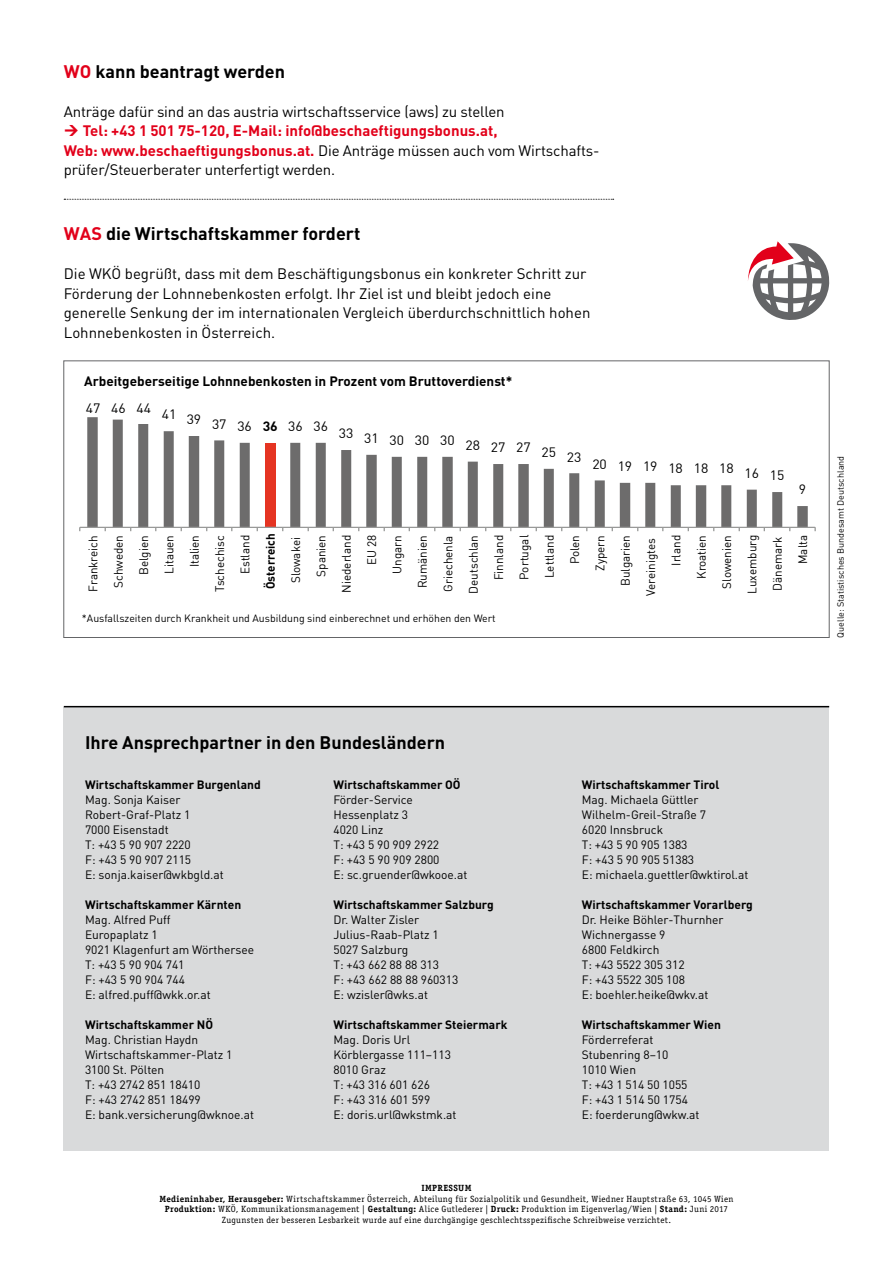
<style>
.page{position:relative;width:893px;height:1263px;background:#fff}
.page>*{position:absolute;margin:0;border:0;box-sizing:border-box;transform-origin:0 0}
.t1{font:700 18px "DIN Pro";color:#000}
.t2{font:15px/19.5px "DIN Pro";color:#000}
.t3{font:700 15px/19.5px "DIN Pro";color:#e2001a}
.t4{font:700 13.5px "DIN Pro";color:#000}
.t5{font:13.35px "DIN";color:#000;scale:1.04 1}
.t6{font:12.15px/25.3px "DIN";color:#000;text-align:right;scale:.96 1}
.t7{font:700 12.15px "DIN Pro";color:#000;scale:.96 1}
.t8{font:12px/15px "DIN Pro";color:#000}
.t9{font:700 12px "DIN Pro";color:#000}
.t10{font:10.5px "DIN Pro";color:#000}
.t11{font:9px/10.8px "Officina Serif";letter-spacing:.03em;color:#000;text-align:center}
.t12{font:9px "DIN Pro";color:#000}
.s1{color:#e2001a}
.s2{font-weight:400;color:#000}
.s3{font-family:"DIN Pro";font-weight:700}
.s4{font-weight:700}
</style>
<div class="page">
<div style="left:64px;top:707px;width:765px;height:444px;background:#d9dadb"></div>
<svg style="left:87px;top:417px;width:721px;height:110px"></svg>
<hr style="left:80px;top:527px;width:735px;height:1px;background:#989998">
<svg style="left:748px;top:241px;width:81px;height:79px"></svg>
<hr style="left:64px;top:706px;width:765px;height:1px;background:#000">
<svg style="left:64px;top:199px;width:550px;height:1px"></svg>
<h1 class="t1" style="left:64px;top:59px;width:223px"><span class="s1">WO</span> kann beantragt werden</h1>
<p class="t2" style="left:64px;top:101px;width:442px">Anträge dafür sind an das austria wirtschaftsservice (aws) zu stellen</p>
<p class="t3" style="left:64px;top:120px;width:537px;text-indent:19px">Tel: +43 1 501 75-120, E-Mail: info@beschaeftigungsbonus.at,<br>Web: www.beschaeftigungsbonus.at. <span class="s2">Die Anträge müssen auch vom Wirtschafts&shy;prüfer/Steuerberater unterfertigt werden.</span></p>
<h1 class="t1" style="left:64px;top:221px;width:298px"><span class="s1">Was</span> die Wirtschaftskammer fordert</h1>
<p class="t2" style="left:64px;top:263px;width:528px">Die WKÖ begrüßt, dass mit dem Beschäftigungsbonus ein konkreter Schritt zur Förderung der Lohnnebenkosten erfolgt. Ihr Ziel ist und bleibt jedoch eine generelle Senkung der im internationalen Vergleich überdurchschnittlich hohen Lohnnebenkosten in Österreich.</p>
<p class="t4" style="left:84px;top:372px;width:430px">Arbeitgeberseitige Lohnnebenkosten in Prozent vom Bruttoverdienst*</p>
<p class="t5" style="left:86px;top:399px;width:64px">47 46 44</p>
<p class="t5" style="left:162px;top:417px;width:161px">41 39 37 36 <span class="s3">36</span> 36 36</p>
<p class="t5" style="left:339px;top:434px;width:235px">33 31 30 30 30 28 27 27 25 23</p>
<p class="t5" style="left:592px;top:460px;width:186px">20 19 19 18 18 18 16 15</p>
<p class="t5" style="left:799px;top:481px;width:8px">9</p>
<p class="t6" style="left:80px;top:592px;width:61px;rotate:-90deg">Frankreich<br>Schweden<br>Belgien<br>Litauen<br>Italien<br>Tschechisc<br>Estland</p>
<p class="t7" style="left:262px;top:589px;width:60px;rotate:-90deg">Österreich</p>
<p class="t6" style="left:283px;top:596px;width:65px;rotate:-90deg">Slowakei<br>Spanien<br>Niederland<br>EU 28<br>Ungarn<br>Rumänien<br>Griechenla<br>Deutschlan<br>Finnland<br>Portugal<br>Lettland<br>Polen<br>Zypern<br>Bulgarien<br>Vereinigtes<br>Irland<br>Kroatien<br>Slowenien<br>Luxemburg<br>Dänemark<br>Malta</p>
<p class="t10" style="left:82px;top:611px;width:415px">*Ausfallszeiten durch Krankheit und Ausbildung sind einberechnet und erhöhen den Wert</p>
<p class="t12" style="left:834px;top:637px;width:183px;rotate:-90deg">Quelle: Statistisches Bundesamt Deutschland</p>
<h1 class="t1" style="left:85px;top:730px;width:362px">I hre Ansprechpartner in den Bundesländern</h1>
<p class="t9" style="left:85px;top:776px;width:177px">Wirtschaftskammer Burgenland</p>
<p class="t8" style="left:85px;top:791px;width:140px">Mag. Sonja Kaiser<br>Robert-Graf-Platz 1<br>7000 Eisenstadt<br>T: +43 5 90 907 2220<br>F: +43 5 90 907 2115<br>E: sonja.kaiser@wkbgld.at</p>
<p class="t9" style="left:85px;top:896px;width:158px">Wirtschaftskammer Kärnten</p>
<p class="t8" style="left:85px;top:911px;width:171px">Mag. Alfred Puff<br>Europaplatz 1<br>9021 Klagenfurt am Wörthersee<br>T: +43 5 90 904 741<br>F: +43 5 90 904 744<br>E: alfred.puff@wkk.or.at</p>
<p class="t9" style="left:85px;top:1016px;width:130px">Wirtschaftskammer N Ö</p>
<p class="t8" style="left:85px;top:1031px;width:171px">Mag. Christian Haydn<br>Wirtschaftskammer-Platz 1<br>3100 St. Pölten<br>T: +43 2742 851 18410<br>F: +43 2742 851 18499<br>E: bank.versicherung@wknoe.at</p>
<p class="t9" style="left:333px;top:776px;width:129px">Wirtschaftskammer OÖ</p>
<p class="t8" style="left:333px;top:791px;width:136px">Förder-Service<br>Hessenplatz 3<br>4020 Linz<br>T: +43 5 90 909 2922<br>F: +43 5 90 909 2800<br>E: sc.gruender@wkooe.at</p>
<p class="t9" style="left:333px;top:896px;width:162px">Wirtschaftskammer Salzburg</p>
<p class="t8" style="left:333px;top:911px;width:126px">Dr. Walter Zisler<br>Julius-Raab-Platz 1<br>5027 Salzburg<br>T: +43 662 88 88 313<br>F: +43 662 88 88 960313<br>E: wzisler@wks.at</p>
<p class="t9" style="left:333px;top:1016px;width:176px">Wirtschaftskammer Steiermark</p>
<p class="t8" style="left:333px;top:1031px;width:125px">Mag. Doris Url<br>Körblergasse 111–113<br>8010 Graz<br>T: +43 316 601 626<br>F: +43 316 601 599<br>E: doris.url@wkstmk.at</p>
<p class="t9" style="left:582px;top:776px;width:139px">Wirtschaftskammer Tirol</p>
<p class="t8" style="left:582px;top:791px;width:168px">Mag. Michaela Güttler<br>Wilhelm-Greil-Straße 7<br>6020 Innsbruck<br>T: +43 5 90 905 1383<br>F: +43 5 90 905 51383<br>E: michaela.guettler@wktirol.at</p>
<p class="t9" style="left:582px;top:896px;width:172px">Wirtschaftskammer Vorarlberg</p>
<p class="t8" style="left:582px;top:911px;width:143px">Dr. Heike Böhler-Thurnher<br>Wichnergasse 9<br>6800 Feldkirch<br>T: +43 5522 305 312<br>F: +43 5522 305 108<br>E: boehler.heike@wkv.at</p>
<p class="t9" style="left:582px;top:1016px;width:141px">Wirtschaftskammer Wien</p>
<p class="t8" style="left:582px;top:1031px;width:119px">Förderreferat<br>Stubenring 8–10<br>1010 Wien<br>T: +43 1 514 50 1055<br>F: +43 1 514 50 1754<br>E: foerderung@wkw.at</p>
<p class="t11" style="left:159px;top:1183px;width:576px"><span class="s4">IMPRESSUM<br>Medieninhaber, Herausgeber:</span> Wirtschaftskammer Österreich, Abteilung für Sozialpolitik und Gesundheit, Wiedner Hauptstraße 63, 1045 Wien <span class="s4">Produktion:</span> WKÖ, Kommunikationsmanagement | <span class="s4">Gestaltung:</span> Alice Gutlederer | <span class="s4">Druck:</span> Produktion im Eigenverlag/Wien | <span class="s4">Stand:</span> Juni 2017<br>Zugunsten der besseren Lesbarkeit wurde auf eine durchgängige geschlechtsspezifische Schreibweise verzichtet.</p>
</div>
